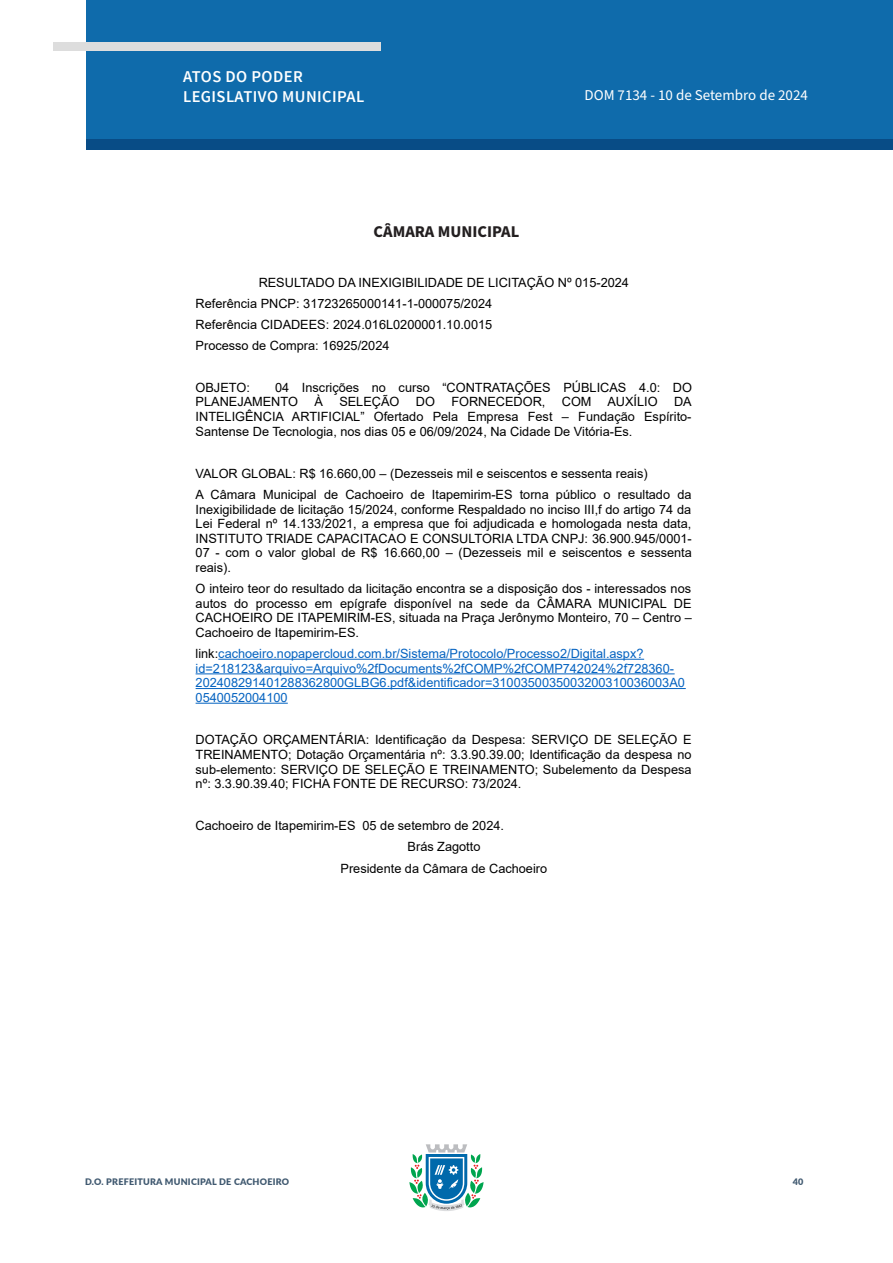
<style>
.page{position:relative;width:893px;height:1263px;background:#fff}
.page>*{position:absolute;margin:0;border:0;box-sizing:border-box;transform-origin:0 0}
.t1{font:600 16.5px "Source Sans Pro";letter-spacing:.025em;color:#fff}
.t2{font:700 16.5px "Source Sans Pro";color:#231f20}
.t3{font:15px "Source Sans Pro";color:#fff}
.t4{font:12.75px/14.7px "Arial";color:#000;text-align:justify}
.t5{font:12.75px/14.7px "Arial";color:#0563c1}
.t6{font:900 9px "Lato";letter-spacing:.025em;color:#405970}
.s1{color:#000}
</style>
<div class="page">
<svg style="left:409px;top:1144px;width:75px;height:67px"></svg>
<div style="left:86px;top:0;width:807px;height:140px;background:#0f6bab"></div>
<div style="left:87px;top:140px;width:806px;height:10px;background:#084c86"></div>
<div style="left:53px;top:42px;width:328px;height:9px;background:#ddd"></div>
<hr style="left:218px;top:659px;width:426px;height:1px;background:#0563c1">
<hr style="left:196px;top:673px;width:479px;height:1px;background:#0563c1">
<hr style="left:196px;top:688px;width:490px;height:1px;background:#0563c1">
<hr style="left:196px;top:703px;width:92px;height:1px;background:#0563c1">
<p class="t1" style="left:183px;top:66px;width:121px">ATOS DO PODER</p>
<p class="t1" style="left:183px;top:86px;width:183px">LEGISLATIVO MUNICIPAL</p>
<p class="t3" style="left:584px;top:85px;width:225px">DOM 7134 - 10 de Setembro de 2024</p>
<p class="t2" style="left:374px;top:221px;width:147px">CÂMARA MUNICIPAL</p>
<p class="t4" style="left:196px;top:272px;width:435px;line-height:21px;text-align:left;text-indent:63px">RESULTADO DA INEXIGIBILIDADE DE LICITAÇÃO Nº 015-2024<br>Referência PNCP: 31723265000141-1-000075/2024<br>Referência CIDADEES: 2024.016L0200001.10.0015<br>Processo de Compra: 16925/2024</p>
<p class="t4" style="left:196px;top:380px;width:56px">OBJETO:</p>
<p class="t4" style="left:196px;top:380px;width:498px;text-indent:80px">04 Inscrições no curso “CONTRATAÇÕES PÚBLICAS 4.0: DO<br>PLANEJAMENTO</p>
<p class="t4" style="left:314px;top:395px;width:10px">À</p>
<p class="t4" style="left:339px;top:395px;width:62px">SELEÇÃO</p>
<p class="t4" style="left:416px;top:395px;width:21px">DO</p>
<p class="t4" style="left:451px;top:395px;width:96px">FORNECEDOR,</p>
<p class="t4" style="left:562px;top:395px;width:97px">COM AUXÍLIO</p>
<p class="t4" style="left:196px;top:395px;width:498px;text-indent:478px">DA INTELIGÊNCIA ARTIFICIAL” Ofertado Pela Empresa Fest – Fundação Espírito-Santense De Tecnologia, nos dias 05 e 06/09/2024, Na Cidade De Vitória-Es.</p>
<p class="t4" style="left:196px;top:463px;width:497px;line-height:21px">VALOR GLOBAL: R$ 16.660,00 – (Dezesseis mil e seiscentos e sessenta reais)<br>A Câmara Municipal de Cachoeiro de Itapemirim-ES torna público o resultado da</p>
<p class="t4" style="left:196px;top:502px;width:498px">Inexigibilidade de licitação 15/2024, conforme Respaldado no inciso III,f do artigo 74 da Lei Federal nº 14.133/2021, a empresa que foi adjudicada e homologada nesta data, INSTITUTO TRIADE CAPACITACAO E CONSULTORIA LTDA CNPJ: 36.900.945/0001- 07 - com o valor global de R$ 16.660,00 – (Dezesseis mil e seiscentos e sessenta reais).</p>
<p class="t4" style="left:196px;top:581px;width:498px">O inteiro teor do resultado da licitação encontra se a disposição dos - interessados nos autos do processo em epígrafe disponível na sede da CÂMARA MUNICIPAL DE CACHOEIRO DE ITAPEMIRIM-ES, situada na Praça Jerônymo Monteiro, 70 – Centro – Cachoeiro de Itapemirim-ES.</p>
<p class="t5" style="left:196px;top:646px;width:491px"><span class="s1">link:</span>cachoeiro.nopapercloud.com.br/Sistema/Protocolo/Processo2/Digital.aspx? id=218123&amp;arquivo=Arquivo%2fDocuments%2fCOMP%2fCOMP742024%2f728360- 202408291401288362800GLBG6.pdf&amp;identificador=3100350035003200310036003A0<br>0540052004100</p>
<p class="t4" style="left:196px;top:732px;width:498px">DOTAÇÃO ORÇAMENTÁRIA: Identificação da Despesa: SERVIÇO DE SELEÇÃO E TREINAMENTO; Dotação Orçamentária nº: 3.3.90.39.00; Identificação da despesa no sub-elemento: SERVIÇO DE SELEÇÃO E TREINAMENTO; Subelemento da Despesa nº: 3.3.90.39.40; FICHA FONTE DE RECURSO: 73/2024.</p>
<p class="t4" style="left:196px;top:818px;width:310px">Cachoeiro de Itapemirim-ES 05 de setembro de 2024.</p>
<p class="t4" style="left:408px;top:839px;width:74px">Brás Zagotto</p>
<p class="t4" style="left:341px;top:861px;width:208px">Presidente da Câmara de Cachoeiro</p>
<p class="t6" style="left:85px;top:1175px;width:206px">D.O. PREFEITURA MUNICIPAL DE CACHOEIRO</p>
<p class="t6" style="left:793px;top:1175px;width:12px">40</p>
</div>
